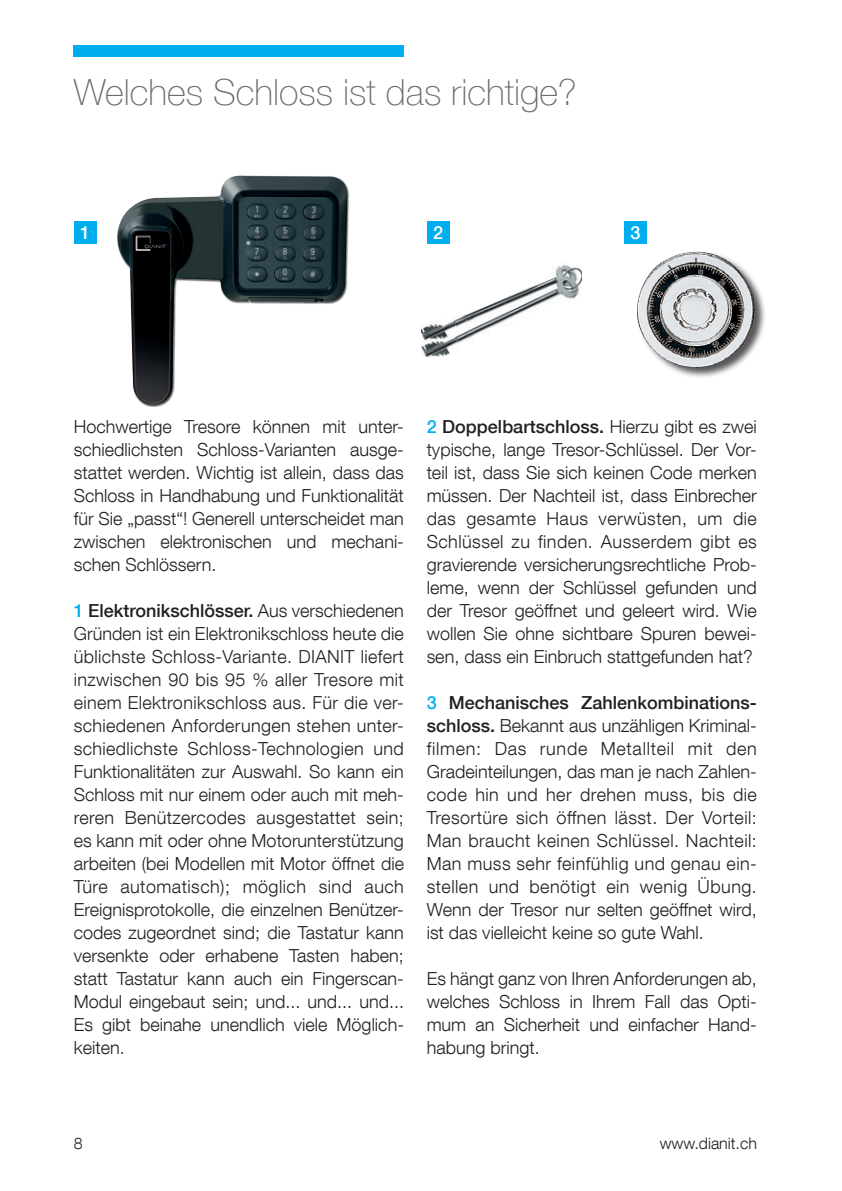
<style>
.page{position:relative;width:842px;height:1191px;background:#fff}
.page>*{position:absolute;margin:0;border:0;box-sizing:border-box;transform-origin:0 0}
._05_SeitenHeads_klei{font:100 36px "Helvetica Neue LT Com";color:#6c6d70}
._03_Fliesstext_9{font:300 18px/23px "Helvetica Neue LT Com";color:#231f20;text-align:justify}
._03_Fliesstext_9-2{font:500 18px "Helvetica Neue LT Com";color:#fff}
.t1{font:300 16px "Helvetica Neue LT Com";color:#231f20}
.s1{font-weight:500;color:#00aeef}
.s2{font-weight:500}
</style>
<div class="page">
<div style="left:74px;top:45px;width:330px;height:12px;background:#00aeef"></div>
<img style="left:421px;top:264px;width:161px;height:93px">
<div style="left:117px;top:176px;width:233px;height:231px;background:#231f20;opacity:.75"></div>
<img style="left:117px;top:175px;width:230px;height:230px">
<div style="left:637px;top:251px;width:130px;height:128px;background:#231f20;opacity:.75"></div>
<img style="left:637px;top:251px;width:120px;height:118px">
<div style="left:74px;top:221px;width:22px;height:23px;background:#00aeef"></div>
<div style="left:427px;top:221px;width:22px;height:23px;background:#00aeef"></div>
<div style="left:624px;top:221px;width:23px;height:23px;background:#00aeef"></div>
<p class="_05_SeitenHeads_klei" style="left:74px;top:71px;width:505px">Welches Schloss ist das richtige?</p>
<p class="_03_Fliesstext_9-2" style="left:80px;top:222px;width:12px">1</p>
<p class="_03_Fliesstext_9-2" style="left:433px;top:222px;width:12px">2</p>
<p class="_03_Fliesstext_9-2" style="left:631px;top:222px;width:12px">3</p>
<p class="_03_Fliesstext_9" style="left:74px;top:414px;width:332px">Hochwertige Tresore können mit unter&shy;schiedlichsten Schloss-Varianten ausge&shy;stattet werden. Wichtig ist allein, dass das Schloss in Handhabung und Funktionalität für Sie „passt“! Generell unterscheidet man zwischen elektronischen und mechani&shy;schen Schlössern.</p>
<p class="_03_Fliesstext_9" style="left:74px;top:598px;width:332px;text-align:left"><span class="s1">1</span> <span class="s2">Elektronikschlösser.</span> Aus verschiedenen Gründen ist ein Elektronikschloss heute die üblichste Schloss-Variante. DIANIT liefert inzwischen 90 bis 95 % aller Tresore mit einem Elektronikschloss aus. Für die ver&shy;schiedenen Anforderungen stehen unter&shy;schiedlichste Schloss-Technologien und Funktionalitäten zur Auswahl. So kann ein Schloss mit nur einem oder auch mit meh&shy;reren Benützercodes ausgestattet sein; es kann mit oder ohne Motorunterstützung arbeiten (bei Modellen mit Motor öffnet die Türe automatisch); möglich sind auch Ereignisprotokolle, die einzelnen Benützer&shy;codes zugeordnet sind; die Tastatur kann versenkte oder erhabene Tasten haben; statt Tastatur kann auch ein Fingerscan-Modul eingebaut sein; und... und... und...<br>Es gibt beinahe unendlich viele Möglich&shy;keiten.</p>
<p class="_03_Fliesstext_9" style="left:427px;top:414px;width:332px"><span class="s1">2</span> <span class="s2">Doppelbartschloss.</span> Hierzu gibt es zwei typische, lange Tresor-Schlüssel. Der Vor&shy;teil ist, dass Sie sich keinen Code merken müssen. Der Nachteil ist, dass Einbrecher das gesamte Haus verwüsten, um die Schlüssel zu finden. Ausserdem gibt es gravierende versicherungsrechtliche Prob&shy;leme, wenn der Schlüssel gefunden und der Tresor geöffnet und geleert wird. Wie wollen Sie ohne sichtbare Spuren bewei&shy;sen, dass ein Einbruch stattgefunden hat?</p>
<p class="_03_Fliesstext_9" style="left:427px;top:690px;width:332px"><span class="s1">3</span> <span class="s2">Mechanisches Zahlenkombinations&shy;schloss.</span> Bekannt aus unzähligen Kriminal&shy;filmen: Das runde Metallteil mit den Gradeinteilungen, das man je nach Zahlen&shy;code hin und her drehen muss, bis die Tresortüre sich öffnen lässt. Der Vorteil:<br>Man braucht keinen Schlüssel. Nachteil:<br>Man muss sehr feinfühlig und genau ein&shy;stellen und benötigt ein wenig Übung.<br>Wenn der Tresor nur selten geöffnet wird, ist das vielleicht keine so gute Wahl.</p>
<p class="_03_Fliesstext_9" style="left:427px;top:966px;width:332px;text-align:left">Es hängt ganz von Ihren Anforderungen ab, welches Schloss in Ihrem Fall das Opti&shy;mum an Sicherheit und einfacher Hand&shy;habung bringt.</p>
<p class="t1" style="left:74px;top:1133px;width:10px">8</p>
<p class="t1" style="left:660px;top:1133px;width:99px">www.dianit.ch</p>
</div>
